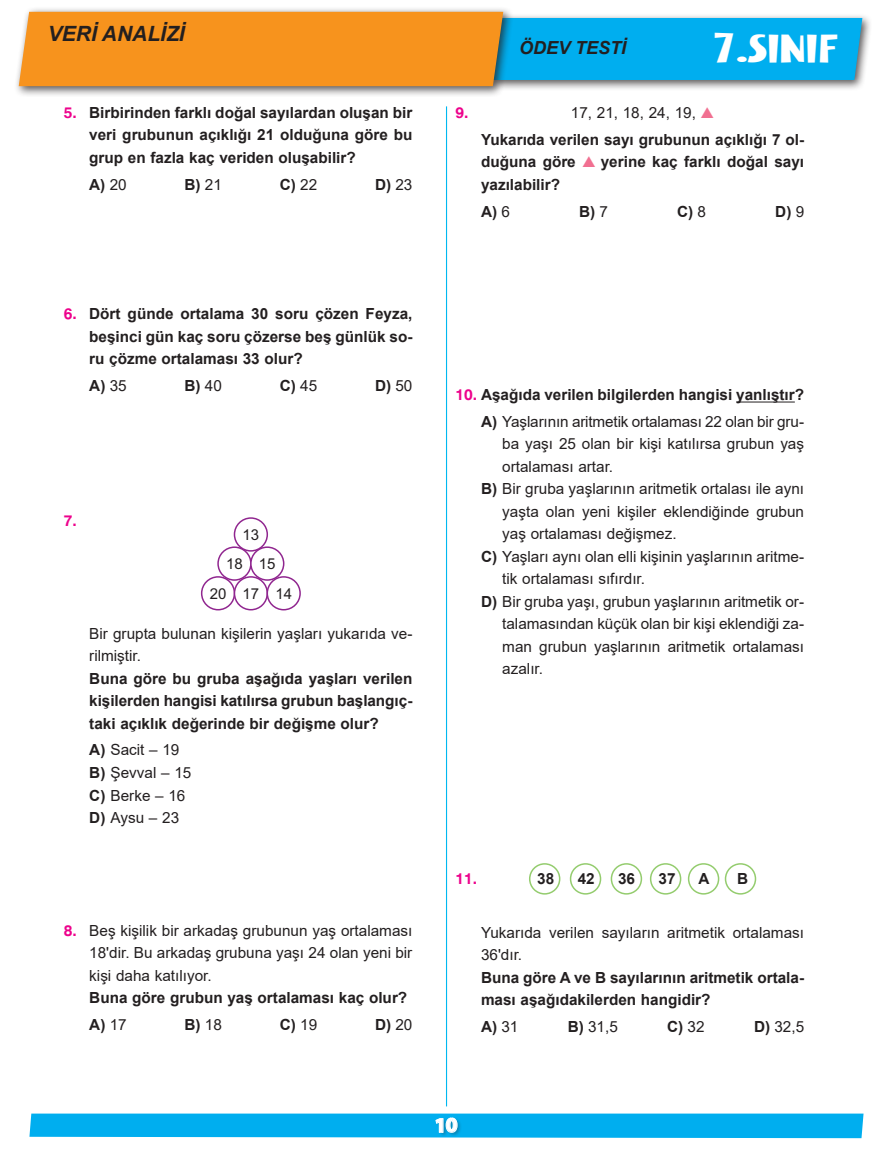
<style>
.page{position:relative;width:893px;height:1149px;background:#fff}
.page>*{position:absolute;margin:0;border:0;box-sizing:border-box;transform-origin:0 0}
.t1{font:39px "Folia Mix";color:#fff}
.t2{font:italic 700 21px "Arial";color:#231f20}
.t3{font:900 21px "Cleanvertising";color:#fff}
.t4{font:italic 700 18px "Arial";color:#231f20}
.t5{font:700 15.3px/22.5px "Arial";color:#231f20}
.t6{font:15.3px/22.5px "Arial";color:#231f20}
.t7{font:15.3px "Swis 721 BT Bold";color:#ed028c}
.t8{font:15px "Arial";color:#231f20}
.s1{font-family:"Swis 721 BT Bold";font-weight:400;color:#ed028c}
.s2{font-weight:400}
.s3{color:#f17091}
.s4{font-weight:700}
.s5{font-family:"Swis 721 BT Bold";color:#ed028c}
</style>
<div class="page">
<div style="left:486px;top:13px;width:387px;height:78px;background:#231f20;opacity:.75"></div>
<div style="left:14px;top:7px;width:500px;height:90px;background:#231f20;opacity:.75"></div>
<svg style="left:18px;top:11px;width:845px;height:76px"></svg>
<div style="left:29px;top:1113px;width:834px;height:24px;background:#00aeef"></div>
<hr style="left:736px;top:401px;width:59px;height:1px;background:#231f20">
<div style="left:529px;top:862px;width:31px;height:32px;border:2px solid #94cc6e;border-radius:50%"></div>
<div style="left:570px;top:862px;width:31px;height:32px;border:2px solid #94cc6e;border-radius:50%"></div>
<div style="left:611px;top:862px;width:31px;height:32px;border:2px solid #94cc6e;border-radius:50%"></div>
<div style="left:650px;top:862px;width:31px;height:32px;border:2px solid #94cc6e;border-radius:50%"></div>
<div style="left:688px;top:862px;width:31px;height:32px;border:2px solid #94cc6e;border-radius:50%"></div>
<div style="left:725px;top:862px;width:31px;height:32px;border:2px solid #94cc6e;border-radius:50%"></div>
<div style="left:201px;top:576px;width:34px;height:34px;border:2px solid #90268f;border-radius:50%"></div>
<div style="left:234px;top:576px;width:34px;height:34px;border:2px solid #90268f;border-radius:50%"></div>
<div style="left:267px;top:576px;width:34px;height:34px;border:2px solid #90268f;border-radius:50%"></div>
<div style="left:217px;top:546px;width:35px;height:34px;border:2px solid #90268f;border-radius:50%"></div>
<div style="left:250px;top:546px;width:34px;height:34px;border:2px solid #90268f;border-radius:50%"></div>
<div style="left:234px;top:517px;width:34px;height:34px;border:2px solid #90268f;border-radius:50%"></div>
<h2 class="t2" style="left:48px;top:19px;width:138px">VERİ ANALİZİ</h2>
<p class="t5" style="left:89px;top:101px;width:325px;text-align:justify;text-indent:-26px"><span class="s1">5.</span> Birbirinden farklı doğal sayılardan oluşan bir veri grubunun açıklığı 21 olduğuna göre bu grup en fazla kaç veriden oluşabilir?</p>
<p class="t5" style="left:89px;top:173px;width:39px">A) <span class="s2">20</span></p>
<p class="t5" style="left:185px;top:173px;width:39px">B) <span class="s2">21</span></p>
<p class="t5" style="left:280px;top:173px;width:39px">C) <span class="s2">22</span></p>
<p class="t5" style="left:375px;top:173px;width:39px">D) <span class="s2">23</span></p>
<p class="t4" style="left:519px;top:36px;width:109px">ÖDEV TESTİ</p>
<h1 class="t1" style="left:712px;top:25px;width:129px">7.SINIF</h1>
<p class="t7" style="left:455px;top:103px;width:15px">9.</p>
<p class="t5" style="left:481px;top:99px;width:325px;line-height:26.7px;text-align:center"><span class="s2">17, 21, 18, 24, 19,</span> <span class="s3">▲<br></span>Yukarıda verilen sayı grubunun açıklığı 7 ol-</p>
<p class="t5" style="left:481px;top:151px;width:325px">duğuna göre <span class="s3">▲</span> yerine kaç farklı doğal sayı yazılabilir?</p>
<p class="t5" style="left:481px;top:200px;width:30px">A) <span class="s2">6</span></p>
<p class="t5" style="left:579px;top:200px;width:30px">B) <span class="s2">7</span></p>
<p class="t5" style="left:677px;top:200px;width:30px">C) <span class="s2">8</span></p>
<p class="t5" style="left:775px;top:200px;width:30px">D) <span class="s2">9</span></p>
<p class="t5" style="left:89px;top:302px;width:325px;text-align:justify;text-indent:-26px"><span class="s1">6.</span> Dört günde ortalama 30 soru çözen Feyza, beşinci gün kaç soru çözerse beş günlük so&shy;ru çözme ortalaması 33 olur?</p>
<p class="t5" style="left:89px;top:374px;width:39px">A) <span class="s2">35</span></p>
<p class="t5" style="left:185px;top:374px;width:39px">B) <span class="s2">40</span></p>
<p class="t5" style="left:280px;top:374px;width:39px">C) <span class="s2">45</span></p>
<p class="t5" style="left:375px;top:374px;width:39px">D) <span class="s2">50</span></p>
<p class="t7" style="left:64px;top:511px;width:15px">7.</p>
<p class="t8" style="left:243px;top:524px;width:18px">13</p>
<p class="t8" style="left:226px;top:554px;width:51px">18 15</p>
<p class="t8" style="left:210px;top:583px;width:84px">20 17 14</p>
<p class="t6" style="left:89px;top:621px;width:325px">Bir grupta bulunan kişilerin yaşları yukarıda ve&shy;rilmiştir.</p>
<p class="t5" style="left:89px;top:667px;width:325px;text-align:justify">Buna göre bu gruba aşağıda yaşları verilen kişilerden hangisi katılırsa grubun başlangıç&shy;taki açıklık değerinde bir değişme olur?</p>
<p class="t6" style="left:89px;top:738px;width:104px"><span class="s4">A)</span> Sacit – 19<br><span class="s4">B)</span> Şevval – 15<br><span class="s4">C)</span> Berke – 16<br><span class="s4">D)</span> Aysu – 23</p>
<p class="t6" style="left:89px;top:918px;width:325px;text-align:justify;text-indent:-26px"><span class="s5">8.</span> Beş kişilik bir arkadaş grubunun yaş ortalaması 18'dir. Bu arkadaş grubuna yaşı 24 olan yeni bir kişi daha katılıyor.</p>
<p class="t5" style="left:89px;top:984px;width:319px;line-height:26.7px">Buna göre grubun yaş ortalaması kaç olur?<br>A) <span class="s2">17</span></p>
<p class="t5" style="left:185px;top:1013px;width:39px">B) <span class="s2">18</span></p>
<p class="t5" style="left:280px;top:1013px;width:39px">C) <span class="s2">19</span></p>
<p class="t5" style="left:375px;top:1013px;width:39px">D) <span class="s2">20</span></p>
<p class="t5" style="left:455px;top:381px;width:350px;line-height:26.7px;text-align:right"><span class="s1">10.</span> Aşağıda verilen bilgilerden hangisi yanlıştır?<br>A) <span class="s2">Yaşlarının aritmetik ortalaması 22 olan bir gru-</span></p>
<p class="t6" style="left:502px;top:432px;width:303px">ba yaşı 25 olan bir kişi katılırsa grubun yaş</p>
<p class="t6" style="left:502px;top:454px;width:112px">ortalaması artar.</p>
<p class="t6" style="left:481px;top:477px;width:325px"><span class="s4">B)</span> Bir gruba yaşlarının aritmetik ortalası ile aynı</p>
<p class="t6" style="left:502px;top:499px;width:303px">yaşta olan yeni kişiler eklendiğinde grubun</p>
<p class="t6" style="left:502px;top:522px;width:176px">yaş ortalaması değişmez.</p>
<p class="t6" style="left:481px;top:544px;width:325px"><span class="s4">C)</span> Yaşları aynı olan elli kişinin yaşlarının aritme-</p>
<p class="t6" style="left:502px;top:567px;width:144px">tik ortalaması sıfırdır.</p>
<p class="t6" style="left:481px;top:589px;width:325px"><span class="s4">D)</span> Bir gruba yaşı, grubun yaşlarının aritmetik or-</p>
<p class="t6" style="left:502px;top:612px;width:303px">talamasından küçük olan bir kişi eklendiği za-</p>
<p class="t6" style="left:502px;top:634px;width:303px">man grubun yaşlarının aritmetik ortalaması</p>
<p class="t6" style="left:502px;top:657px;width:42px">azalır.</p>
<p class="t7" style="left:455px;top:869px;width:23px">11.</p>
<p class="t5" style="left:537px;top:867px;width:19px">38</p>
<p class="t5" style="left:578px;top:867px;width:19px">42</p>
<p class="t5" style="left:618px;top:867px;width:19px">36</p>
<p class="t5" style="left:659px;top:867px;width:19px">37</p>
<p class="t5" style="left:698px;top:867px;width:13px">A</p>
<p class="t5" style="left:737px;top:867px;width:13px">B</p>
<p class="t6" style="left:481px;top:920px;width:325px">Yukarıda verilen sayıların aritmetik ortalaması<br>36'dır.</p>
<p class="t5" style="left:481px;top:966px;width:325px">Buna göre A ve B sayılarının aritmetik ortala&shy;ması aşağıdakilerden hangidir?</p>
<p class="t5" style="left:481px;top:1015px;width:39px">A) <span class="s2">31</span></p>
<p class="t6" style="left:568px;top:1014px;width:52px"><span class="s4">B)</span> 31,5</p>
<p class="t5" style="left:667px;top:1015px;width:39px">C) <span class="s2">32</span></p>
<p class="t6" style="left:754px;top:1014px;width:52px"><span class="s4">D)</span> 32,5</p>
<h2 class="t3" style="left:435px;top:1107px;width:24px">10</h2>
</div>
